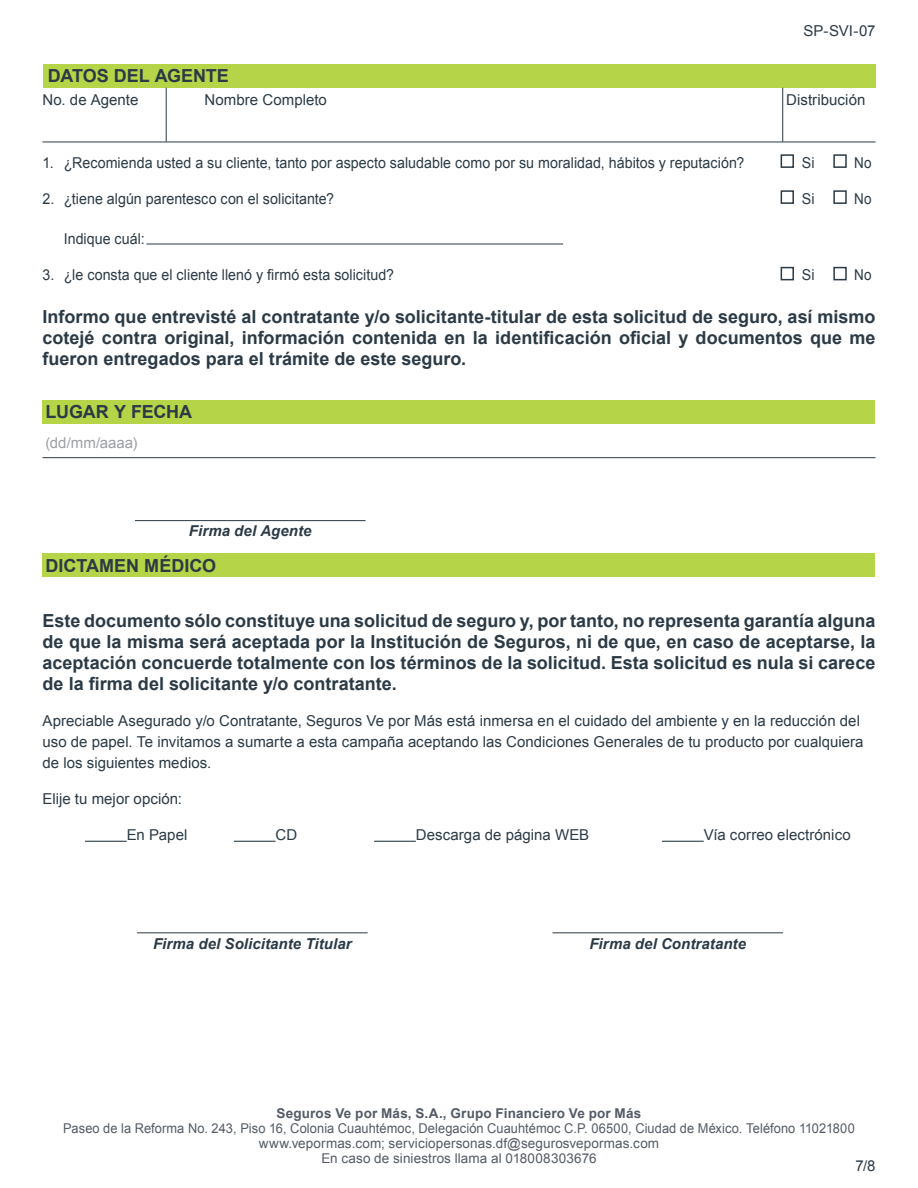
<style>
.page{position:relative;width:918px;height:1188px;background:#fff}
.page>*{position:absolute;margin:0;border:0;box-sizing:border-box;transform-origin:0 0}
.Titulo{font:700 18px/21px "Arial";color:#2b3a45;text-align:justify}
.Exclusiones{font:15px/21px "Arial";letter-spacing:.005em;color:#2b3a45}
.Titulo-2{font:15px "Arial";letter-spacing:.005em;color:#2b3a45;scale:.95 1}
.Titulo-3{font:italic 700 15px "Arial";letter-spacing:.005em;color:#2b3a45}
.Titulo-4{font:15px "Arial";letter-spacing:.005em;color:#2b3a45}
.Titulo-5{font:15px "Arial";color:#9d9fa6}
.Titulo-6{font:15px "Arial";letter-spacing:.005em;color:#2b3a45;scale:.9 1}
.t1{font:13.5px/15px "Arial";letter-spacing:.01em;color:#545b65;text-align:center;scale:.95 1}
.t2{font:700 13.5px "Arial";letter-spacing:.015em;color:#545b65}
</style>
<div class="page">
<hr style="left:85px;top:841px;width:42px;height:1px;background:#2b3a45">
<hr style="left:234px;top:841px;width:42px;height:1px;background:#2b3a45">
<hr style="left:374px;top:841px;width:42px;height:1px;background:#2b3a45">
<hr style="left:662px;top:841px;width:42px;height:1px;background:#2b3a45">
<div style="left:43px;top:64px;width:832px;height:23px;background:#b6d448"></div>
<div style="left:781px;top:154px;width:13px;height:14px;border:2px solid #2b3a45"></div>
<div style="left:833px;top:154px;width:14px;height:14px;border:2px solid #2b3a45"></div>
<div style="left:781px;top:190px;width:13px;height:14px;border:2px solid #2b3a45"></div>
<div style="left:833px;top:190px;width:14px;height:14px;border:2px solid #2b3a45"></div>
<div style="left:781px;top:267px;width:13px;height:13px;border:2px solid #2b3a45"></div>
<div style="left:833px;top:267px;width:14px;height:13px;border:2px solid #2b3a45"></div>
<hr style="left:43px;top:142px;width:832px;height:1px;background:#2b3a45">
<hr style="left:166px;top:88px;width:1px;height:54px;background:#2b3a45">
<hr style="left:782px;top:88px;width:1px;height:54px;background:#2b3a45">
<hr style="left:146px;top:244px;width:417px;height:1px;background:#2b3a45">
<hr style="left:43px;top:457px;width:832px;height:1px;background:#2b3a45">
<div style="left:43px;top:400px;width:832px;height:24px;background:#b6d448"></div>
<div style="left:43px;top:553px;width:832px;height:24px;background:#b6d448"></div>
<hr style="left:135px;top:520px;width:231px;height:1px;background:#2b3a45">
<hr style="left:137px;top:932px;width:231px;height:1px;background:#2b3a45">
<hr style="left:552px;top:932px;width:231px;height:1px;background:#2b3a45">
<p class="Titulo" style="left:48px;top:66px;width:182px">DATOS DEL AGENTE</p>
<p class="Titulo-4" style="left:803px;top:21px;width:74px">SP-SVI-07</p>
<p class="Titulo-4" style="left:43px;top:90px;width:97px">No. de Agente</p>
<p class="Titulo-4" style="left:205px;top:90px;width:124px">Nombre Completo</p>
<p class="Titulo-4" style="left:786px;top:90px;width:81px">Distribución</p>
<p class="Titulo-2" style="left:43px;top:153px;width:740px">1. ¿Recomienda usted a su cliente, tanto por aspecto saludable como por su moralidad, hábitos y reputación?</p>
<p class="Titulo-2" style="left:802px;top:153px;width:15px">Si</p>
<p class="Titulo-6" style="left:854px;top:153px;width:21px">No</p>
<p class="Titulo-2" style="left:43px;top:189px;width:308px">2. ¿tiene algún parentesco con el solicitante?</p>
<p class="Titulo-2" style="left:802px;top:189px;width:15px">Si</p>
<p class="Titulo-6" style="left:854px;top:189px;width:21px">No</p>
<p class="Titulo-2" style="left:64px;top:229px;width:87px">Indique cuál:</p>
<p class="Titulo-2" style="left:43px;top:265px;width:372px">3. ¿le consta que el cliente llenó y firmó esta solicitud?</p>
<p class="Titulo-2" style="left:802px;top:265px;width:15px">Si</p>
<p class="Titulo-6" style="left:854px;top:265px;width:21px">No</p>
<p class="Titulo" style="left:43px;top:307px;width:834px">Informo que entrevisté al contratante y/o solicitante-titular de esta solicitud de seguro, así mismo cotejé contra original, información contenida en la identificación oficial y documentos que me fueron entregados para el trámite de este seguro.</p>
<p class="Titulo" style="left:46px;top:402px;width:148px">LUGAR Y FECHA</p>
<p class="Titulo-5" style="left:46px;top:433px;width:93px">(dd/mm/aaaa)</p>
<p class="Titulo-3" style="left:189px;top:521px;width:124px">Firma del Agente</p>
<p class="Titulo" style="left:46px;top:556px;width:172px">DICTAMEN MÉDICO</p>
<p class="Titulo" style="left:43px;top:610px;width:835px">Este documento sólo constituye una solicitud de seguro y, por tanto, no representa garantía alguna de que la misma será aceptada por la Institución de Seguros, ni de que, en caso de aceptarse, la aceptación concuerde totalmente con los términos de la solicitud. Esta solicitud es nula si carece de la firma del solicitante y/o contratante.</p>
<p class="Exclusiones" style="left:43px;top:710px;width:823px">Apreciable Asegurado y/o Contratante, Seguros Ve por Más está inmersa en el cuidado del ambiente y en la reducción del uso de papel. Te invitamos a sumarte a esta campaña aceptando las Condiciones Generales de tu producto por cualquiera de los siguientes medios.</p>
<p class="Exclusiones" style="left:43px;top:788px;width:141px">Elije tu mejor opción:</p>
<p class="Exclusiones" style="left:127px;top:824px;width:62px">En Papel</p>
<p class="Exclusiones" style="left:276px;top:824px;width:23px">CD</p>
<p class="Exclusiones" style="left:416px;top:824px;width:175px">Descarga de página WEB</p>
<p class="Exclusiones" style="left:704px;top:824px;width:149px">Vía correo electrónico</p>
<p class="Titulo-3" style="left:153px;top:933px;width:200px">Firma del Solicitante Titular</p>
<p class="Titulo-3" style="left:589px;top:933px;width:158px">Firma del Contratante</p>
<p class="t2" style="left:277px;top:1104px;width:366px">Seguros Ve por Más, S.A., Grupo Financiero Ve por Más</p>
<p class="t1" style="left:63px;top:1121px;width:835px">Paseo de la Reforma No. 243, Piso 16, Colonia Cuauhtémoc, Delegación Cuauhtémoc C.P. 06500, Ciudad de México. Teléfono 11021800 www.vepormas.com; serviciopersonas.df@segurosvepormas.com<br>En caso de siniestros llama al 018008303676</p>
<p class="Titulo-4" style="left:856px;top:1156px;width:22px">7/8</p>
</div>
